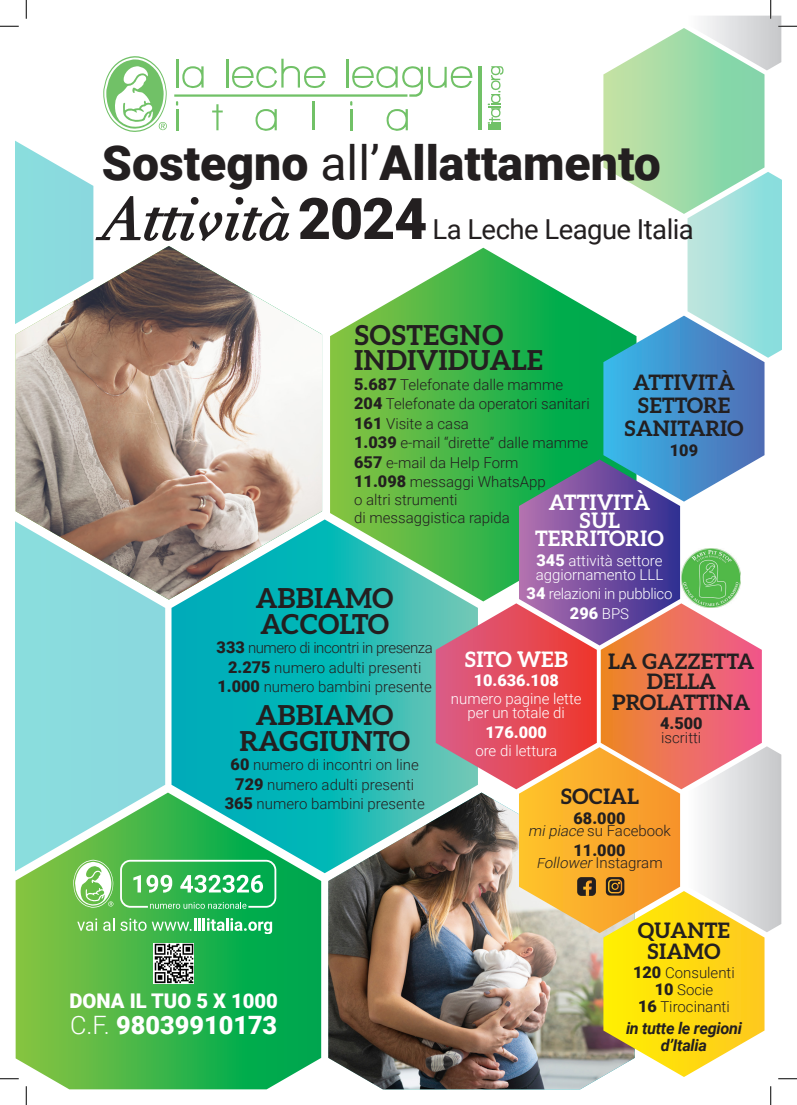
<style>
.page{position:relative;width:797px;height:1105px;background:#fff}
.page>*{position:absolute;margin:0;border:0;box-sizing:border-box;transform-origin:0 0}
.t1{font:900 48.12px "Roboto";color:#231f20}
.t2{font:700 27.5px "Aleo";color:#231f20}
.t3{font:27.5px "Roboto";letter-spacing:-.02em;color:#231f20}
.t4{font:900 25.25px "Roboto";color:#fff}
.t5{font:700 21.25px/20.5px "Aleo";color:#231f20;text-align:center}
.t6{font:700 21.25px "Aleo";color:#fff}
.t7{font:900 20.25px "Roboto";color:#fff}
.t8{font:italic 700 16.25px "Roboto";letter-spacing:-.02em;color:#231f20}
.t9{font:900 16.25px "Roboto";color:#fff}
.t10{font:900 16.25px "Roboto";color:#231f20}
.t11{font:300 15px "Roboto";color:#231f20}
.t12{font:300 15px "Roboto";color:#fff}
.t13{font:300 15px "Roboto";letter-spacing:-.03em;color:#231f20}
.t14{font:300 15px "Roboto";letter-spacing:-.02em;color:#fff}
.s1{font-weight:400}
.s2{font-family:"Didot";font-style:italic;font-size:57.38px}
.s3{font-weight:900;font-size:57.38px}
.s4{font-weight:900;font-size:16.25px}
.s5{font-weight:300;font-size:15px}
.s6{font-style:italic}
.s7{font-style:italic;font-size:13.75px}
.s8{font-weight:300}
</style>
<div class="page">
<div style="left:171px;top:519px;width:179px;height:354px;background:#00b2b8"></div>
<img style="left:16px;top:246px;width:306px;height:354px">
<svg style="left:16px;top:519px;width:149px;height:273px;background:#8ececf"></svg>
<svg style="left:330px;top:324px;width:20px;height:277px;background:#69c46a"></svg>
<img style="left:328px;top:792px;width:270px;height:297px">
<svg style="left:16px;top:792px;width:305px;height:297px;background:#44bb64"></svg>
<svg style="left:16px;top:141px;width:77px;height:184px"></svg>
<hr style="left:176px;top:59px;width:2px;height:29px;background:#71c167">
<svg style="left:182px;top:66px;width:21px;height:23px"></svg>
<hr style="left:226px;top:59px;width:2px;height:29px;background:#71c167">
<svg style="left:232px;top:59px;width:94px;height:29px"></svg>
<hr style="left:346px;top:59px;width:2px;height:29px;background:#71c167">
<hr style="left:174px;top:94px;width:233px;height:3px;background:#71c167">
<hr style="left:176px;top:109px;width:2px;height:21px;background:#71c167">
<svg style="left:212px;top:104px;width:11px;height:26px"></svg>
<hr style="left:312px;top:101px;width:3px;height:29px;background:#71c167">
<svg style="left:255px;top:109px;width:22px;height:22px"></svg>
<svg style="left:103px;top:56px;width:64px;height:76px"></svg>
<svg style="left:133px;top:875px;width:39px;height:18px"></svg>
<svg style="left:180px;top:875px;width:83px;height:18px"></svg>
<svg style="left:150px;top:902px;width:96px;height:7px"></svg>
<div style="left:120px;top:860px;width:156px;height:48px;border:2px solid #fff;border-radius:9px"></div>
<svg style="left:72px;top:859px;width:41px;height:50px"></svg>
<svg style="left:77px;top:918px;width:20px;height:13px"></svg>
<svg style="left:103px;top:918px;width:11px;height:13px"></svg>
<svg style="left:120px;top:918px;width:152px;height:16px"></svg>
<img style="left:154px;top:943px;width:40px;height:41px">
<svg style="left:0;top:25px;width:19px;height:2px"></svg>
<svg style="left:0;top:1078px;width:19px;height:1px"></svg>
<svg style="left:25px;top:0;width:2px;height:19px"></svg>
<svg style="left:25px;top:1086px;width:2px;height:19px"></svg>
<img style="left:350px;top:0;width:447px;height:1079px">
<svg style="left:770px;top:1086px;width:1px;height:19px"></svg>
<p class="t1" style="left:102px;top:129px;width:560px">Sostegno <span class="s1">all’</span>Allattamento</p>
<p class="t3" style="left:102px;top:210px;width:593px"><span class="s2">Attività</span><span class="s3">2024</span> La Leche League Italia</p>
<p class="t2" style="left:354px;top:313px;width:151px">SOSTEGNO</p>
<p class="t2" style="left:354px;top:338px;width:190px">INDIVIDUALE</p>
<p class="t11" style="left:354px;top:374px;width:211px"><span class="s4">5.687</span> Telefonate dalle mamme</p>
<p class="t11" style="left:354px;top:393px;width:237px"><span class="s4">204</span> Telefonate da operatori sanitari</p>
<p class="t11" style="left:354px;top:413px;width:116px"><span class="s4">161</span> Visite a casa</p>
<p class="t11" style="left:354px;top:432px;width:235px"><span class="s4">1.039</span> e-mail “dirette” dalle mamme</p>
<p class="t11" style="left:354px;top:452px;width:166px"><span class="s4">657</span> e-mail da Help Form</p>
<p class="t11" style="left:354px;top:471px;width:193px"><span class="s4">11.098</span> messaggi WhatsApp</p>
<p class="t11" style="left:354px;top:489px;width:105px">o altri strumenti</p>
<p class="t11" style="left:354px;top:507px;width:157px">di messaggistica rapida</p>
<p class="t5" style="left:633px;top:371px;width:103px">ATTIVITÀ</p>
<p class="t5" style="left:637px;top:394px;width:95px">SETTORE</p>
<p class="t5" style="left:624px;top:417px;width:121px">SANITARIO</p>
<p class="t10" style="left:670px;top:438px;width:30px">109</p>
<p class="t6" style="left:548px;top:485px;width:103px">ATTIVITÀ</p>
<p class="t6" style="left:579px;top:503px;width:42px">SUL</p>
<p class="t6" style="left:535px;top:521px;width:130px">TERRITORIO</p>
<p class="t12" style="left:536px;top:550px;width:127px"><span class="s4">345</span> attività settore</p>
<p class="t12" style="left:536px;top:564px;width:129px">aggiornamento LLL</p>
<p class="t14" style="left:526px;top:583px;width:147px"><span class="s4">34</span> relazioni in pubblico</p>
<p class="t2" style="left:256px;top:576px;width:139px">ABBIAMO</p>
<p class="t9" style="left:570px;top:601px;width:61px">296 <span class="s5">BPS</span></p>
<p class="t2" style="left:260px;top:602px;width:130px">ACCOLTO</p>
<p class="t13" style="left:216px;top:637px;width:218px"><span class="s4">333</span> numero di incontri in presenza</p>
<p class="t11" style="left:228px;top:657px;width:195px"><span class="s4">2.275</span> numero adulti presenti</p>
<p class="t11" style="left:217px;top:676px;width:216px"><span class="s4">1.000</span> numero bambini presente</p>
<p class="t2" style="left:256px;top:693px;width:139px">ABBIAMO</p>
<p class="t2" style="left:239px;top:719px;width:172px">RAGGIUNTO</p>
<p class="t11" style="left:231px;top:754px;width:190px"><span class="s4">60</span> numero di incontri on line</p>
<p class="t11" style="left:235px;top:774px;width:180px"><span class="s4">729</span> numero adulti presenti</p>
<p class="t11" style="left:225px;top:793px;width:202px"><span class="s4">365</span> numero bambini presente</p>
<p class="t6" style="left:464px;top:642px;width:105px">SITO WEB</p>
<p class="t9" style="left:473px;top:669px;width:87px">10.636.108</p>
<p class="t12" style="left:451px;top:689px;width:132px">numero pagine lette</p>
<p class="t12" style="left:467px;top:703px;width:99px">per un totale di</p>
<p class="t9" style="left:485px;top:721px;width:63px">176.000</p>
<p class="t12" style="left:475px;top:740px;width:83px">ore di lettura</p>
<p class="t5" style="left:608px;top:650px;width:147px">LA GAZZETTA<br>DELLA</p>
<p class="t5" style="left:612px;top:691px;width:140px">PROLATTINA</p>
<p class="t10" style="left:660px;top:712px;width:44px">4.500</p>
<p class="t11" style="left:661px;top:727px;width:42px">iscritti</p>
<p class="t5" style="left:560px;top:786px;width:80px">SOCIAL</p>
<p class="t10" style="left:573px;top:807px;width:53px">68.000</p>
<p class="t11" style="left:528px;top:820px;width:144px"><span class="s6">mipiace</span> su Facebook</p>
<p class="t10" style="left:573px;top:838px;width:53px">11.000</p>
<p class="t11" style="left:536px;top:852px;width:128px"><span class="s7">F</span><span class="s6">ollower</span>Instagram</p>
<p class="t7" style="left:69px;top:987px;width:210px">DONA IL TUO 5 X 1000</p>
<p class="t4" style="left:70px;top:1007px;width:209px"><span class="s8">C.F.</span> 98039910173</p>
<p class="t5" style="left:637px;top:919px;width:94px">QUANTE</p>
<p class="t5" style="left:647px;top:940px;width:75px">SIAMO</p>
<p class="t11" style="left:633px;top:962px;width:103px"><span class="s4">120</span> Consulenti</p>
<p class="t11" style="left:654px;top:979px;width:60px"><span class="s4">10</span> Socie</p>
<p class="t11" style="left:638px;top:996px;width:93px"><span class="s4">16</span> Tirocinanti</p>
<p class="t8" style="left:626px;top:1017px;width:117px">in tutte le regioni</p>
<p class="t8" style="left:661px;top:1034px;width:48px">d’Italia</p>
</div>
